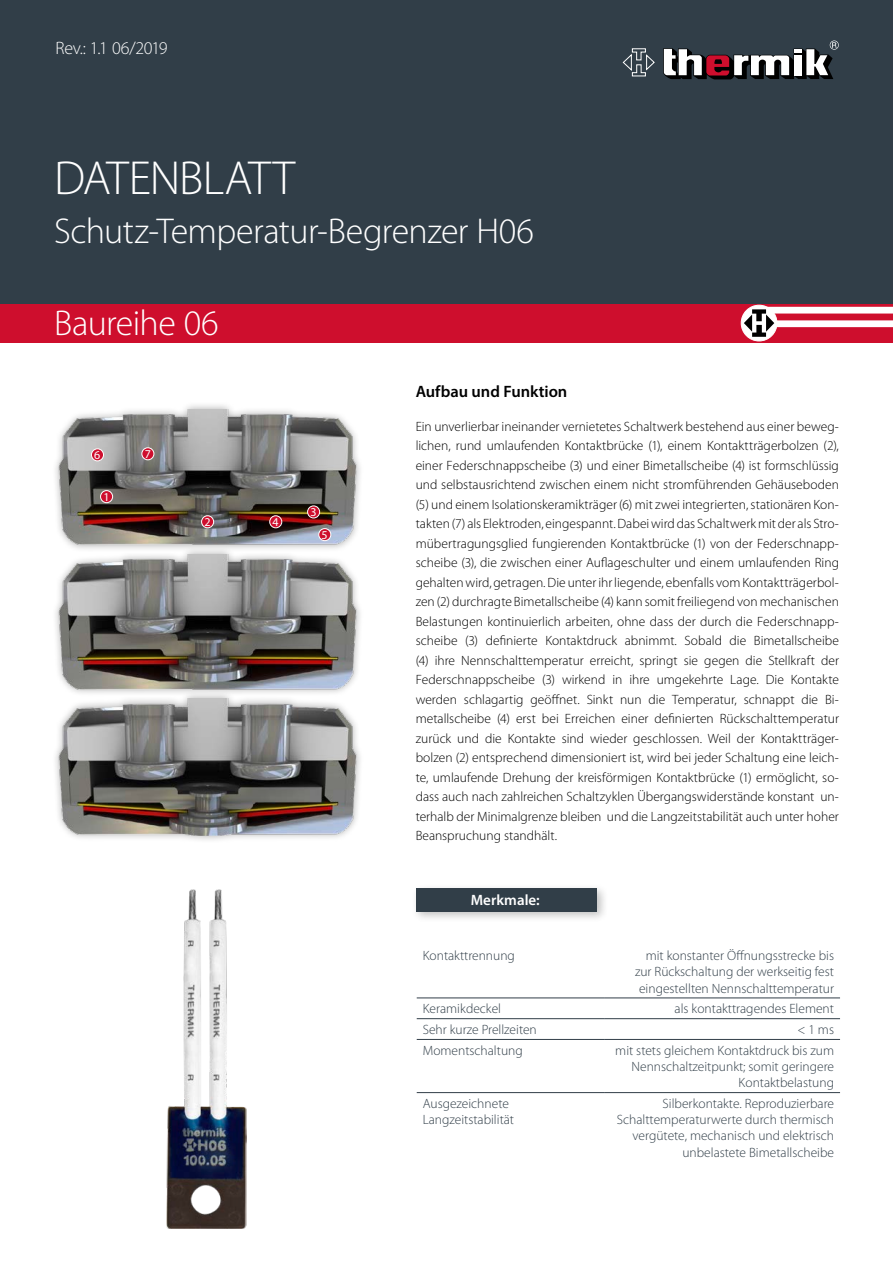
<style>
.page{position:relative;width:893px;height:1263px;background:#fff}
.page>*{position:absolute;margin:0;border:0;box-sizing:border-box;transform-origin:0 0}
.t1{font:300 48px "Myriad Pro";letter-spacing:-.02em;color:#fff}
.t2{font:300 36px "Myriad Pro";letter-spacing:-.02em;color:#fff}
.t3{font:300 18px "Myriad Pro";letter-spacing:-.02em;color:#fff}
.t4{font:600 16.5px "Myriad Pro";letter-spacing:-.005em;color:#000}
.t5{font:600 15px "Myriad Pro";letter-spacing:.005em;color:#fff}
.t6{font:300 13.5px/19.5px "Myriad Pro";color:#000;text-align:justify}
.t7{font:300 13.5px/16.2px "Myriad Pro";color:#313e48;text-align:right}
.t8{font:12px "Myriad Pro";color:#fff}
</style>
<div class="page">
<div style="left:0;top:0;width:893px;height:306px;background:#313e48"></div>
<div style="left:411px;top:883px;width:197px;height:40px;background:#000;opacity:.25"></div>
<div style="left:417px;top:889px;width:180px;height:23px;background:#313e48"></div>
<div style="left:0;top:304px;width:893px;height:38px;background:#ce0e2d"></div>
<div style="left:743px;top:320px;width:150px;height:7px;background:#fff"></div>
<div style="left:758px;top:307px;width:135px;height:7px;background:#fff"></div>
<div style="left:741px;top:305px;width:36px;height:36px;background:#fff;border-radius:50%"></div>
<div style="left:741px;top:305px;width:36px;height:36px;border:1px solid #fff;border-radius:50%"></div>
<svg style="left:744px;top:309px;width:30px;height:28px"></svg>
<hr style="left:417px;top:998px;width:188px;height:1px;background:#313e48">
<hr style="left:605px;top:998px;width:235px;height:1px;background:#313e48">
<hr style="left:605px;top:1018px;width:235px;height:1px;background:#313e48">
<hr style="left:417px;top:1039px;width:188px;height:1px;background:#313e48">
<hr style="left:605px;top:1039px;width:235px;height:1px;background:#313e48">
<hr style="left:417px;top:1092px;width:188px;height:1px;background:#313e48">
<hr style="left:605px;top:1092px;width:235px;height:1px;background:#313e48">
<hr style="left:417px;top:1018px;width:188px;height:1px;background:#313e48">
<svg style="left:663px;top:42px;width:174px;height:37px"></svg>
<svg style="left:622px;top:48px;width:33px;height:29px"></svg>
<div style="left:51px;top:546px;width:313px;height:151px;background:#000;opacity:.35"></div>
<img style="left:58px;top:554px;width:299px;height:136px">
<div style="left:51px;top:690px;width:313px;height:153px;background:#000;opacity:.35"></div>
<img style="left:58px;top:699px;width:299px;height:136px">
<div style="left:51px;top:401px;width:313px;height:151px;background:#000;opacity:.35"></div>
<img style="left:58px;top:409px;width:299px;height:137px">
<div style="left:101px;top:491px;width:12px;height:12px;background:#ce0e2d;border-radius:50%"></div>
<div style="left:100px;top:490px;width:13px;height:13px;border:1px solid #fff;border-radius:50%"></div>
<div style="left:202px;top:516px;width:12px;height:12px;background:#ce0e2d;border-radius:50%"></div>
<div style="left:201px;top:515px;width:13px;height:13px;border:1px solid #fff;border-radius:50%"></div>
<div style="left:308px;top:506px;width:12px;height:12px;background:#ce0e2d;border-radius:50%"></div>
<div style="left:307px;top:505px;width:13px;height:13px;border:1px solid #fff;border-radius:50%"></div>
<div style="left:270px;top:516px;width:12px;height:12px;background:#ce0e2d;border-radius:50%"></div>
<div style="left:269px;top:515px;width:13px;height:13px;border:1px solid #fff;border-radius:50%"></div>
<div style="left:319px;top:529px;width:12px;height:12px;background:#ce0e2d;border-radius:50%"></div>
<div style="left:318px;top:528px;width:13px;height:13px;border:1px solid #fff;border-radius:50%"></div>
<div style="left:91px;top:449px;width:13px;height:12px;background:#ce0e2d;border-radius:50%"></div>
<div style="left:91px;top:448px;width:13px;height:13px;border:1px solid #fff;border-radius:50%"></div>
<div style="left:142px;top:448px;width:12px;height:12px;background:#ce0e2d;border-radius:50%"></div>
<div style="left:141px;top:447px;width:13px;height:13px;border:1px solid #fff;border-radius:50%"></div>
<img style="left:167px;top:889px;width:80px;height:339px">
<h3 class="t3" style="left:55px;top:38px;width:114px">Rev.: 1.1 06/2019</h3>
<h1 class="t1" style="left:54px;top:152px;width:243px">DATENBLATT</h1>
<h2 class="t2" style="left:54px;top:211px;width:481px">Schutz-Temperatur-Begrenzer H06</h2>
<h2 class="t2" style="left:54px;top:303px;width:166px">Baureihe 06</h2>
<p class="t8" style="left:94px;top:447px;width:8px">6</p>
<p class="t8" style="left:145px;top:446px;width:8px">7</p>
<p class="t8" style="left:103px;top:489px;width:8px">1</p>
<p class="t8" style="left:204px;top:514px;width:8px">2</p>
<p class="t8" style="left:273px;top:514px;width:8px">4</p>
<p class="t8" style="left:310px;top:504px;width:8px">3</p>
<p class="t8" style="left:322px;top:527px;width:8px">5</p>
<p class="t4" style="left:416px;top:381px;width:153px">Aufbau und Funktion</p>
<p class="t6" style="left:416px;top:417px;width:425px">Ein unverlierbar ineinander vernietetes Schaltwerk bestehend aus einer beweg&shy;lichen, rund umlaufenden Kontaktbrücke (1), einem Kontaktträgerbolzen (2), einer Federschnappscheibe (3) und einer Bimetallscheibe (4) ist formschlüssig und selbstausrichtend zwischen einem nicht stromführenden Gehäuseboden (5) und einem Isolationskeramikträger (6) mit zwei integrierten, stationären Kon&shy;takten (7) als Elektroden, eingespannt. Dabei wird das Schaltwerk mit der als Stro&shy;mübertragungsglied fungierenden Kontaktbrücke (1) von der Federschnapp&shy;scheibe (3), die zwischen einer Auflageschulter und einem umlaufenden Ring gehalten wird, getragen. Die unter ihr liegende, ebenfalls vom Kontaktträgerbol&shy;zen (2) durchragte Bimetallscheibe (4) kann somit freiliegend von mechanischen Belastungen kontinuierlich arbeiten, ohne dass der durch die Federschnapp&shy;scheibe (3) definierte Kontaktdruck abnimmt. Sobald die Bimetallscheibe (4) ihre Nennschalttemperatur erreicht, springt sie gegen die Stellkraft der Federschnappscheibe (3) wirkend in ihre umgekehrte Lage. Die Kontakte werden schlagartig geöffnet. Sinkt nun die Temperatur, schnappt die Bi&shy;metallscheibe (4) erst bei Erreichen einer definierten Rückschalttemperatur zurück und die Kontakte sind wieder geschlossen. Weil der Kontaktträger&shy;bolzen (2) entsprechend dimensioniert ist, wird bei jeder Schaltung eine leich&shy;te, umlaufende Drehung der kreisförmigen Kontaktbrücke (1) ermöglicht, so&shy;dass auch nach zahlreichen Schaltzyklen Übergangswiderstände konstant un&shy;terhalb der Minimalgrenze bleiben und die Langzeitstabilität auch unter hoher Beanspruchung standhält.</p>
<p class="t5" style="left:471px;top:890px;width:71px">Merkmale:</p>
<p class="t7" style="left:423px;top:948px;width:94px">Kontakttrennung</p>
<p class="t7" style="left:635px;top:948px;width:201px">mit konstanter Öffnungsstrecke bis zur Rückschaltung der werkseitig fest eingestellten Nennschalttemperatur</p>
<p class="t7" style="left:423px;top:1001px;width:80px">Keramikdeckel</p>
<p class="t7" style="left:675px;top:1001px;width:161px">als kontakttragendes Element</p>
<p class="t7" style="left:423px;top:1022px;width:116px">Sehr kurze Prellzeiten</p>
<p class="t7" style="left:797px;top:1022px;width:38px">&lt; 1 ms</p>
<p class="t7" style="left:423px;top:1042px;width:102px">Momentschaltung</p>
<p class="t7" style="left:615px;top:1042px;width:220px">mit stets gleichem Kontaktdruck bis zum<br>Nennschaltzeitpunkt; somit geringere<br>Kontaktbelastung</p>
<p class="t7" style="left:423px;top:1096px;width:93px;text-align:left">Ausgezeichnete<br>Langzeitstabilität</p>
<p class="t7" style="left:617px;top:1096px;width:219px">Silberkontakte. Reproduzierbare Schalttemperaturwerte durch thermisch vergütete, mechanisch und elektrisch unbelastete Bimetallscheibe</p>
</div>
